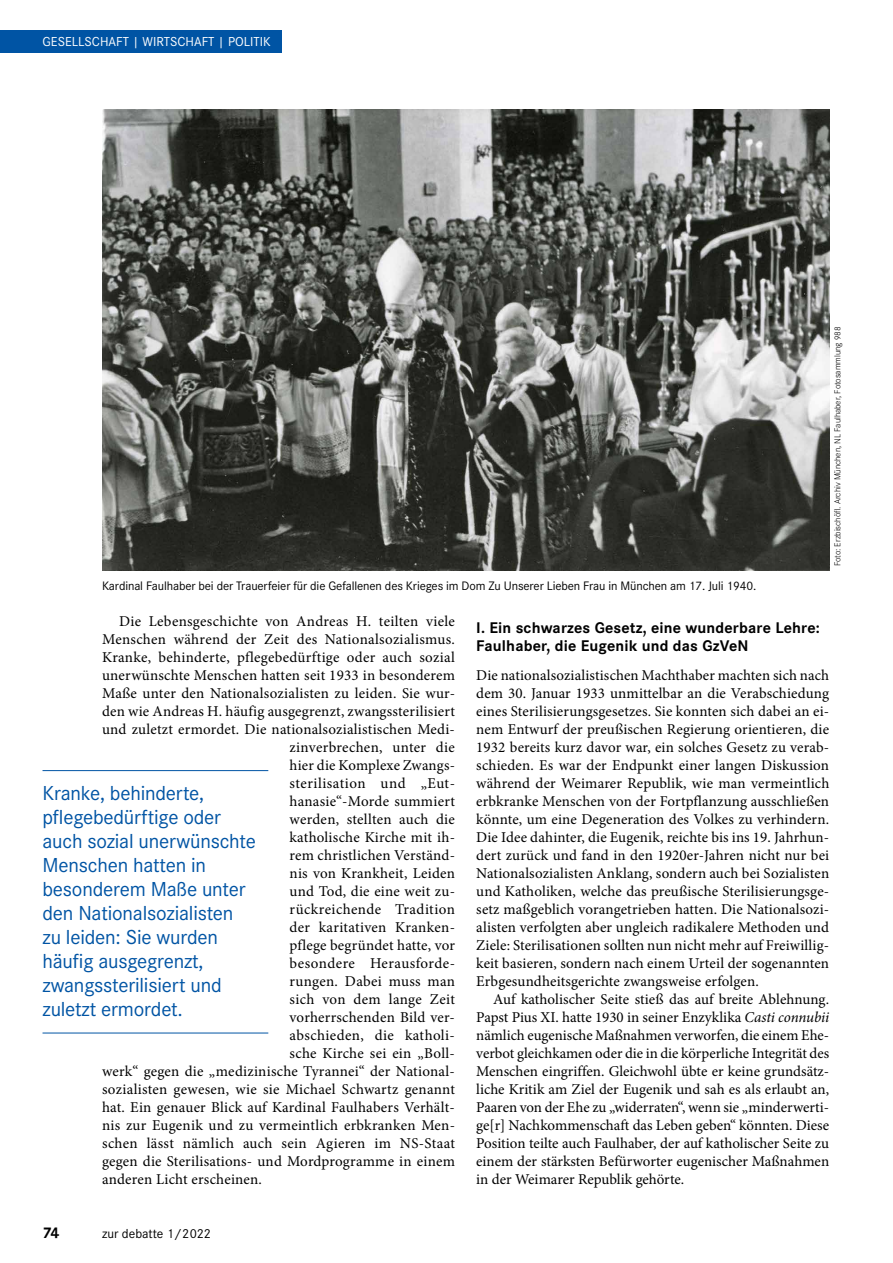
<style>
.page{position:relative;width:893px;height:1263px;background:#fff}
.page>*{position:absolute;margin:0;border:0;box-sizing:border-box;transform-origin:0 0}
.t1{font:21px/24px "Corporate S";letter-spacing:-.01em;color:#0054a4}
.t2{font:700 16.05px/18px "Corporate S";letter-spacing:.01em;color:#000}
.t3{font:15px/18px "Minion Pro";letter-spacing:.01em;color:#000;text-align:justify}
.t4{font:13.5px "Corporate S";color:#fff}
.t5{font:13.5px "Corporate S";color:#000}
.t6{font:12.75px "Corporate S";letter-spacing:-.01em;color:#000}
.t7{font:300 9px "Corporate S";letter-spacing:-.005em;color:#000}
.s1{font-style:italic}
</style>
<div class="page">
<hr style="left:43px;top:770px;width:225px;height:1px;background:#0054a4">
<hr style="left:43px;top:1032px;width:225px;height:1px;background:#0054a4">
<img style="left:102px;top:109px;width:727px;height:462px">
<div style="left:0;top:30px;width:281px;height:23px;background:#0054a4"></div>
<p class="t4" style="left:43px;top:32px;width:230px">GESELLSCHAFT | WIRTSCHAFT | POLITIK</p>
<p class="t6" style="left:102px;top:577px;width:656px">Kardinal Faulhaber bei der Trauerfeier für die Gefallenen des Krieges im Dom Zu Unserer Lieben Frau in München am 17. Juli 1940.</p>
<p class="t7" style="left:831px;top:566px;width:241px;rotate:-90deg">Foto: Erzbischöfl. Archiv München, NL Faulhaber, Fotosammlung 988</p>
<p class="t3" style="left:119px;top:612px;width:337px">Die Lebensgeschichte von Andreas H. teilten viele</p>
<p class="t3" style="left:102px;top:630px;width:354px">Menschen während der Zeit des Nationalsozialismus.</p>
<p class="t3" style="left:102px;top:648px;width:354px">Kranke, behinderte, pflegebedürftige oder auch sozial</p>
<p class="t3" style="left:102px;top:666px;width:354px">unerwünschte Menschen hatten seit 1933 in besonderem</p>
<p class="t3" style="left:102px;top:684px;width:354px">Maße unter den Nationalsozialisten zu leiden. Sie wur-</p>
<p class="t3" style="left:102px;top:702px;width:354px">den wie Andreas H. häufig ausgegrenzt, zwangssterilisiert</p>
<p class="t3" style="left:102px;top:720px;width:354px">und zuletzt ermordet. Die nationalsozialistischen Medi-</p>
<p class="t3" style="left:290px;top:738px;width:167px">zinverbrechen, unter die</p>
<p class="t3" style="left:290px;top:756px;width:167px">hier die Komplexe Zwangs-</p>
<p class="t3" style="left:290px;top:774px;width:167px">sterilisation und „Eut-</p>
<p class="t3" style="left:290px;top:792px;width:167px">hanasie“-Morde summiert</p>
<p class="t3" style="left:290px;top:810px;width:167px">werden, stellten auch die</p>
<p class="t3" style="left:290px;top:828px;width:167px">katholische Kirche mit ih-</p>
<p class="t3" style="left:290px;top:846px;width:167px">rem christlichen Verständ-</p>
<p class="t3" style="left:290px;top:864px;width:167px">nis von Krankheit, Leiden</p>
<p class="t3" style="left:290px;top:882px;width:167px">und Tod, die eine weit zu-</p>
<p class="t3" style="left:290px;top:900px;width:167px">rückreichende Tradition</p>
<p class="t3" style="left:290px;top:918px;width:167px">der karitativen Kranken-</p>
<p class="t3" style="left:290px;top:936px;width:167px">pflege begründet hatte, vor</p>
<p class="t3" style="left:290px;top:954px;width:167px">besondere Herausforde-</p>
<p class="t3" style="left:290px;top:972px;width:167px">rungen. Dabei muss man</p>
<p class="t3" style="left:290px;top:990px;width:167px">sich von dem lange Zeit</p>
<p class="t3" style="left:290px;top:1008px;width:167px">vorherrschenden Bild ver-</p>
<p class="t3" style="left:290px;top:1026px;width:167px">abschieden, die katholi-</p>
<p class="t3" style="left:290px;top:1044px;width:167px">sche Kirche sei ein „Boll-</p>
<p class="t3" style="left:102px;top:1062px;width:354px">werk“ gegen die „medizinische Tyrannei“ der National-</p>
<p class="t3" style="left:102px;top:1080px;width:354px">sozialisten gewesen, wie sie Michael Schwartz genannt</p>
<p class="t3" style="left:102px;top:1098px;width:354px">hat. Ein genauer Blick auf Kardinal Faulhabers Verhält-</p>
<p class="t3" style="left:102px;top:1116px;width:354px">nis zur Eugenik und zu vermeintlich erbkranken Men-</p>
<p class="t3" style="left:102px;top:1134px;width:354px">schen lässt nämlich auch sein Agieren im NS-Staat</p>
<p class="t3" style="left:102px;top:1152px;width:354px">gegen die Sterilisations- und Mordprogramme in einem</p>
<p class="t3" style="left:102px;top:1170px;width:162px">anderen Licht erscheinen.</p>
<h1 class="t1" style="left:43px;top:780px;width:215px">Kranke, behinderte, pflegebedürftige oder auch sozial unerwünschte<br>Menschen hatten in besonderem Maße unter den Nationalsozialisten zu leiden: Sie wurden häufig ausgegrenzt, zwangssterilisiert und zuletzt ermordet.</h1>
<p class="t2" style="left:43px;top:1223px;width:19px">74</p>
<p class="t5" style="left:102px;top:1224px;width:110px">zur debatte 1/2022</p>
<p class="t2" style="left:476px;top:618px;width:345px">I. Ein schwarzes Gesetz, eine wunderbare Lehre:<br>Faulhaber, die Eugenik und das GzVeN</p>
<p class="t3" style="left:476px;top:666px;width:355px">Die nationalsozialistischen Machthaber machten sich nach dem 30. Januar 1933 unmittelbar an die Verabschiedung eines Sterilisierungsgesetzes. Sie konnten sich dabei an ei&shy;nem Entwurf der preußischen Regierung orientieren, die 1932 bereits kurz davor war, ein solches Gesetz zu verab&shy;schieden. Es war der Endpunkt einer langen Diskussion während der Weimarer Republik, wie man vermeintlich erbkranke Menschen von der Fortpflanzung ausschließen könnte, um eine Degeneration des Volkes zu verhindern.<br>Die Idee dahinter, die Eugenik, reichte bis ins 19. Jahrhun&shy;dert zurück und fand in den 1920er-Jahren nicht nur bei Nationalsozialisten Anklang, sondern auch bei Sozialisten und Katholiken, welche das preußische Sterilisierungsge&shy;setz maßgeblich vorangetrieben hatten. Die Nationalsozi&shy;alisten verfolgten aber ungleich radikalere Methoden und Ziele: Sterilisationen sollten nun nicht mehr auf Freiwillig&shy;keit basieren, sondern nach einem Urteil der sogenannten Erbgesundheitsgerichte zwangsweise erfolgen.</p>
<p class="t3" style="left:476px;top:990px;width:354px;text-indent:17px">Auf katholischer Seite stieß das auf breite Ablehnung.<br>Papst Pius XI. hatte 1930 in seiner Enzyklika <span class="s1">Casti connubii </span>nämlich eugenische Maßnahmen verworfen, die einem Ehe&shy;verbot gleichkamen oder die in die körperliche Integrität des Menschen eingriffen. Gleichwohl übte er keine grundsätz&shy;liche Kritik am Ziel der Eugenik und sah es als erlaubt an, Paaren von der Ehe zu „widerraten“, wenn sie „minderwerti&shy;ge[r] Nachkommenschaft das Leben geben“ könnten. Diese Position teilte auch Faulhaber, der auf katholischer Seite zu einem der stärksten Befürworter eugenischer Maßnahmen in der Weimarer Republik gehörte.</p>
</div>
